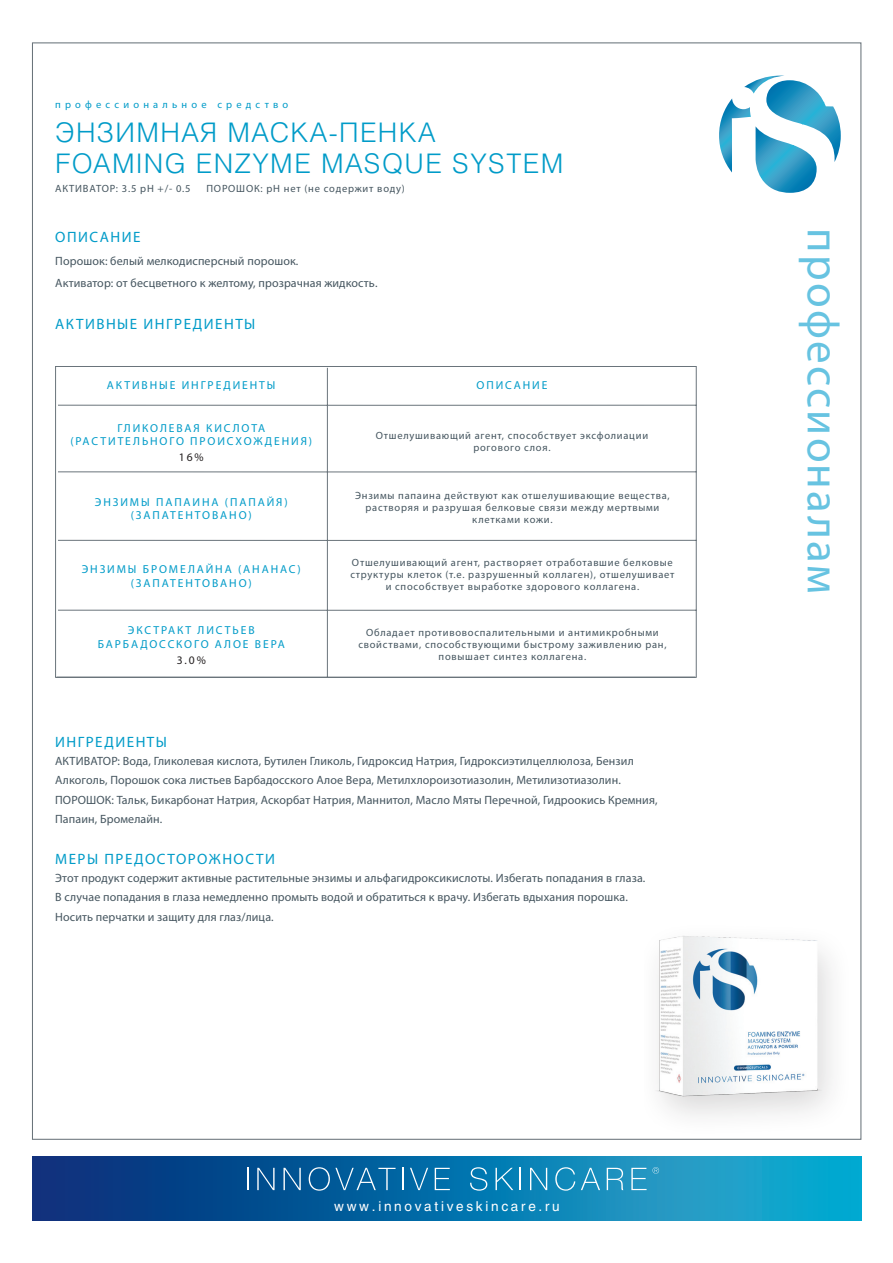
<style>
.page{position:relative;width:893px;height:1263px;background:#fff}
.page>*{position:absolute;margin:0;border:0;box-sizing:border-box;transform-origin:0 0}
.t1{font:45px "Myriad Pro";letter-spacing:.05em;color:#67c3e1}
.t2{font:300 27px/31.5px "Helios";letter-spacing:.05em;color:#009bc8}
.t3{font:15px "Myriad Pro";letter-spacing:.1em;color:#009bc8}
.t4{font:13.5px "Helios";letter-spacing:.2em;color:#fff}
.t5{font:12px/19.5px "Myriad Pro";letter-spacing:.01em;color:#45555f}
.t6{font:11.55px/13.5px "Myriad Pro";letter-spacing:.165em;color:#009bc8;text-align:center}
.t7{font:11.55px "Myriad Pro";color:#231f20}
.t8{font:10.5px/12px "Myriad Pro";letter-spacing:.07em;color:#45555f;text-align:center}
.t9{font:10.5px "Myriad Pro";letter-spacing:.4em;color:#009bc8}
</style>
<div class="page">
<div style="left:644px;top:920px;width:209px;height:219px;background:#231f20;opacity:.17"></div>
<img style="left:653px;top:925px;width:173px;height:172px">
<svg style="left:55px;top:366px;width:642px;height:312px"></svg>
<svg style="left:719px;top:76px;width:122px;height:117px"></svg>
<svg style="left:32px;top:1157px;width:829px;height:63px;background:#0c6fa8"></svg>
<svg style="left:247px;top:1168px;width:1px;height:22px"></svg>
<svg style="left:257px;top:1168px;width:18px;height:22px"></svg>
<svg style="left:283px;top:1168px;width:18px;height:22px"></svg>
<svg style="left:309px;top:1167px;width:87px;height:24px;background:#2071a7"></svg>
<svg style="left:402px;top:1168px;width:1px;height:22px"></svg>
<svg style="left:410px;top:1168px;width:18px;height:22px"></svg>
<svg style="left:435px;top:1168px;width:15px;height:22px"></svg>
<svg style="left:470px;top:1167px;width:17px;height:24px"></svg>
<svg style="left:496px;top:1168px;width:17px;height:22px"></svg>
<svg style="left:520px;top:1168px;width:1px;height:22px"></svg>
<svg style="left:530px;top:1168px;width:17px;height:22px"></svg>
<svg style="left:555px;top:1167px;width:20px;height:24px"></svg>
<svg style="left:581px;top:1168px;width:19px;height:22px"></svg>
<svg style="left:607px;top:1168px;width:16px;height:22px"></svg>
<svg style="left:631px;top:1167px;width:28px;height:23px"></svg>
<p class="t9" style="left:55px;top:98px;width:235px">профессиональное средство</p>
<h2 class="t2" style="left:55px;top:116px;width:510px">ЭНЗИМНАЯ МАСКА-ПЕНКА<br>FOAMING ENZYME MASQUE SYSTEM</h2>
<p class="t8" style="left:55px;top:182px;width:137px">АКТИВАТОР: 3.5 pH +/- 0.5</p>
<p class="t8" style="left:206px;top:182px;width:200px">ПОРОШОК: pH нет (не содержит воду)</p>
<p class="t3" style="left:55px;top:228px;width:87px">ОПИСАНИЕ</p>
<p class="t5" style="left:55px;top:249px;width:324px;line-height:22.5px">Порошок: белый мелкодисперсный порошок.<br>Активатор: от бесцветного к желтому, прозрачная жидкость.</p>
<p class="t3" style="left:55px;top:315px;width:202px">АКТИВНЫЕ ИНГРЕДИЕНТЫ</p>
<p class="t6" style="left:107px;top:379px;width:170px">АКТИВНЫЕ ИНГРЕДИЕНТЫ</p>
<p class="t6" style="left:476px;top:379px;width:72px">ОПИСАНИЕ</p>
<p class="t6" style="left:70px;top:421px;width:243px">ГЛИКОЛЕВАЯ КИСЛОТА (РАСТИТЕЛЬНОГО ПРОИСХОЖДЕНИЯ)</p>
<p class="t7" style="left:179px;top:450px;width:26px">16%</p>
<p class="t6" style="left:95px;top:495px;width:194px">ЭНЗИМЫ ПАПАИНА (ПАПАЙЯ) (ЗАПАТЕНТОВАНО)</p>
<p class="t8" style="left:376px;top:429px;width:274px">Отшелушивающий агент, способствует эксфолиации рогового слоя.</p>
<p class="t8" style="left:355px;top:489px;width:316px">Энзимы папаина действуют как отшелушивающие вещества, растворяя и разрушая белковые связи между мертвыми клетками кожи.</p>
<p class="t8" style="left:350px;top:557px;width:326px">Отшелушивающий агент, растворяет отработавшие белковые структуры клеток (т.е. разрушенный коллаген), отшелушивает и способствует выработке здорового коллагена.</p>
<p class="t8" style="left:358px;top:627px;width:310px">Обладает противовоспалительными и антимикробными свойствами, способствующими быстрому заживлению ран, повышает синтез коллагена.</p>
<p class="t6" style="left:82px;top:562px;width:221px">ЭНЗИМЫ БРОМЕЛАЙНА (АНАНАС) (ЗАПАТЕНТОВАНО)</p>
<p class="t6" style="left:98px;top:623px;width:189px">ЭКСТРАКТ ЛИСТЬЕВ<br>БАРБАДОССКОГО АЛОЕ ВЕРА</p>
<p class="t7" style="left:177px;top:652px;width:31px">3.0%</p>
<p class="t3" style="left:55px;top:732px;width:113px">ИНГРЕДИЕНТЫ</p>
<p class="t5" style="left:55px;top:751px;width:604px">АКТИВАТОР: Вода, Гликолевая кислота, Бутилен Гликоль, Гидроксид Натрия, Гидроксиэтилцеллюлоза, Бензил Алкоголь, Порошок сока листьев Барбадосского Алое Вера, Метилхлороизотиазолин, Метилизотиазолин.<br>ПОРОШОК: Тальк, Бикарбонат Натрия, Аскорбат Натрия, Маннитол, Масло Мяты Перечной, Гидроокись Кремния, Папаин, Бромелайн.</p>
<p class="t3" style="left:55px;top:849px;width:221px">МЕРЫ ПРЕДОСТОРОЖНОСТИ</p>
<p class="t5" style="left:55px;top:868px;width:592px">Этот продукт содержит активные растительные энзимы и альфагидроксикислоты. Избегать попадания в глаза.<br>В случае попадания в глаза немедленно промыть водой и обратиться к врачу. Избегать вдыхания порошка.<br>Носить перчатки и защиту для глаз/лица.</p>
<p class="t4" style="left:334px;top:1198px;width:227px">www.innovativeskincare.ru</p>
<h1 class="t1" style="left:851px;top:228px;width:366px;rotate:90deg">профессионалам</h1>
</div>
